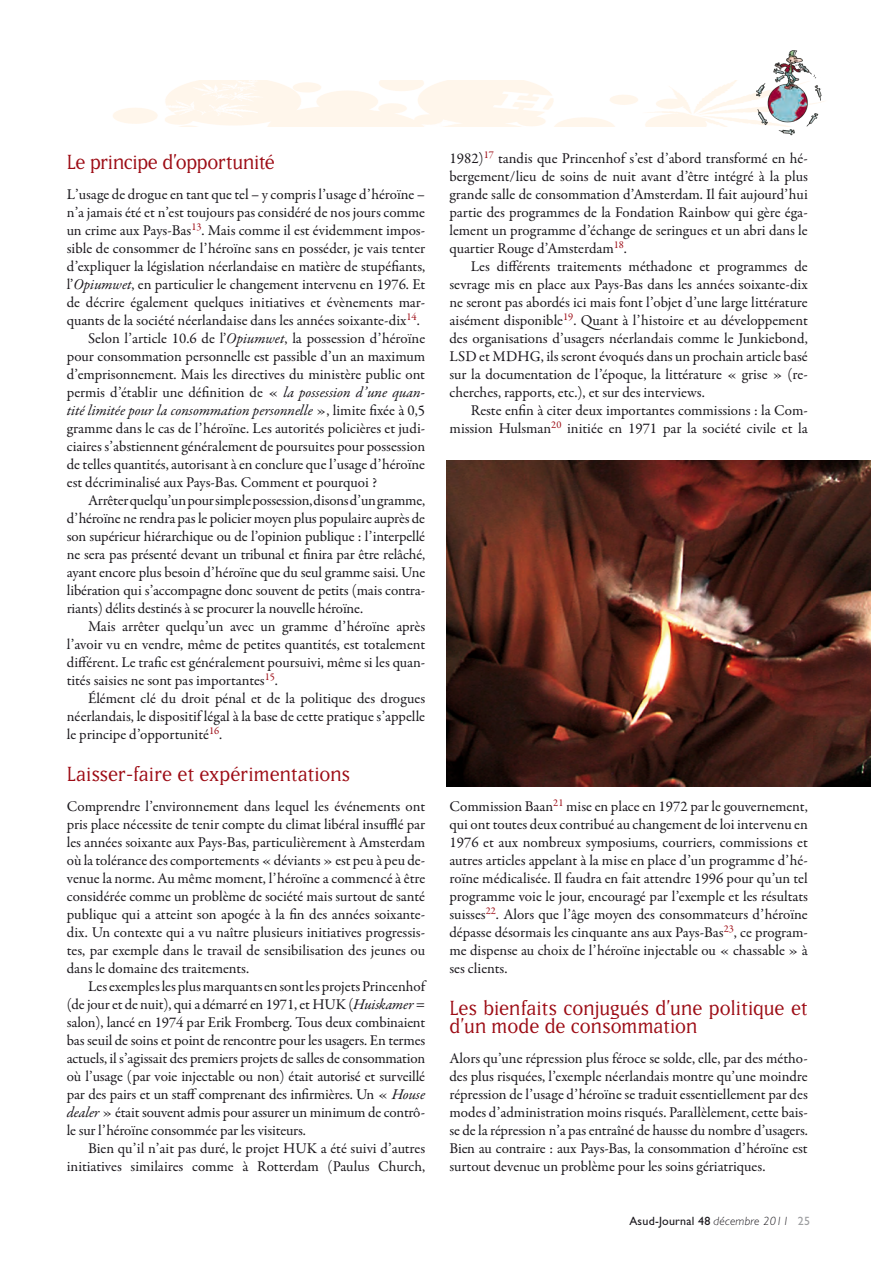
<style>
.page{position:relative;width:892px;height:1264px;background:#fff}
.page>*{position:absolute;margin:0;border:0;box-sizing:border-box;transform-origin:0 0}
.t1{font:24px/18px "Matrix";color:#9d0c15}
.t2{font:15px/18px "Garamond Premr Pro";letter-spacing:-.005em;color:#1a171c;text-align:justify}
.t3{font:italic 15px "Garamond Premr Pro";letter-spacing:-.005em;color:#1a171c}
.t4{font:12px "Gill Sans";letter-spacing:.02em;color:#1a171c}
.s1{font-style:italic}
.s2{font-style:normal}
.s3{font-weight:300;font-style:italic}
.s4{color:#9d9ea0}
</style>
<div class="page">
<img style="left:751px;top:50px;width:75px;height:86px">
<img style="left:447px;top:461px;width:424px;height:325px">
<h1 class="t1" style="left:67px;top:152px;width:210px">Le principe d’opportunité</h1>
<p class="t2" style="left:67px;top:185px;width:360px">L’usage de drogue en tant que tel – y compris l’usage d’héroïne –</p>
<p class="t2" style="left:67px;top:203px;width:360px">n’a jamais été et n’est toujours pas considéré de nos jours comme</p>
<p class="t2" style="left:67px;top:221px;width:360px">un crime aux Pays-Bas<sup>13</sup>. Mais comme il est évidemment impos-</p>
<p class="t2" style="left:67px;top:239px;width:360px">sible de consommer de l’héroïne sans en posséder, je vais tenter</p>
<p class="t2" style="left:67px;top:257px;width:360px">d’expliquer la législation néerlandaise en matière de stupéfiants,</p>
<p class="t2" style="left:67px;top:275px;width:360px">l’<span class="s1">Opiumwet</span>, en particulier le changement intervenu en 1976. Et</p>
<p class="t2" style="left:67px;top:293px;width:360px">de décrire également quelques initiatives et évènements mar-</p>
<p class="t2" style="left:67px;top:311px;width:355px">quants de la société néerlandaise dans les années soixante-dix<sup>14</sup>.</p>
<p class="t2" style="left:88px;top:329px;width:339px">Selon l’article 10.6 de l’<span class="s1">Opiumwet</span>, la possession d’héroïne</p>
<p class="t2" style="left:67px;top:347px;width:360px">pour consommation personnelle est passible d’un an maximum</p>
<p class="t2" style="left:67px;top:365px;width:360px">d’emprisonnement. Mais les directives du ministère public ont</p>
<p class="t2" style="left:67px;top:383px;width:360px">permis d’établir une définition de « <span class="s1">la possession d’une quan-</span></p>
<p class="t3" style="left:67px;top:401px;width:360px">tité limitée pour la consommation personnelle <span class="s2">», limite fixée à 0,5</span></p>
<p class="t2" style="left:67px;top:419px;width:360px">gramme dans le cas de l’héroïne. Les autorités policières et judi-</p>
<p class="t2" style="left:67px;top:437px;width:360px">ciaires s’abstiennent généralement de poursuites pour possession</p>
<p class="t2" style="left:67px;top:455px;width:360px">de telles quantités, autorisant à en conclure que l’usage d’héroïne</p>
<p class="t2" style="left:67px;top:473px;width:312px">est décriminalisé aux Pays-Bas. Comment et pourquoi ?</p>
<p class="t2" style="left:88px;top:491px;width:339px">Arrêter quelqu’un pour simple possession, disons d’un gramme,</p>
<p class="t2" style="left:67px;top:509px;width:360px">d’héroïne ne rendra pas le policier moyen plus populaire auprès de</p>
<p class="t2" style="left:67px;top:527px;width:360px">son supérieur hiérarchique ou de l’opinion publique : l’interpellé</p>
<p class="t2" style="left:67px;top:545px;width:360px">ne sera pas présenté devant un tribunal et finira par être relâché,</p>
<p class="t2" style="left:67px;top:563px;width:360px">ayant encore plus besoin d’héroïne que du seul gramme saisi. Une</p>
<p class="t2" style="left:67px;top:581px;width:360px">libération qui s’accompagne donc souvent de petits (mais contra-</p>
<p class="t2" style="left:67px;top:599px;width:298px">riants) délits destinés à se procurer la nouvelle héroïne.</p>
<p class="t2" style="left:88px;top:617px;width:339px">Mais arrêter quelqu’un avec un gramme d’héroïne après</p>
<p class="t2" style="left:67px;top:635px;width:360px">l’avoir vu en vendre, même de petites quantités, est totalement</p>
<p class="t2" style="left:67px;top:653px;width:360px">différent. Le trafic est généralement poursuivi, même si les quan-</p>
<p class="t2" style="left:67px;top:671px;width:213px">tités saisies ne sont pas importantes<sup>15</sup>.</p>
<p class="t2" style="left:88px;top:689px;width:339px">Élément clé du droit pénal et de la politique des drogues</p>
<p class="t2" style="left:67px;top:707px;width:360px">néerlandais, le dispositif légal à la base de cette pratique s’appelle</p>
<p class="t2" style="left:67px;top:725px;width:157px">le principe d’opportunité<sup>16</sup>.</p>
<h1 class="t1" style="left:67px;top:764px;width:285px">Laisser-faire et expérimentations</h1>
<p class="t2" style="left:67px;top:797px;width:360px">Comprendre l’environnement dans lequel les événements ont pris place nécessite de tenir compte du climat libéral insufflé par les années soixante aux Pays-Bas, particulièrement à Amsterdam où la tolérance des comportements «déviants» est peu à peu de&shy;venue la norme. Au même moment, l’héroïne a commencé à être considérée comme un problème de société mais surtout de santé publique qui a atteint son apogée à la fin des années soixante&shy;dix. Un contexte qui a vu naître plusieurs initiatives progressis&shy;tes, par exemple dans le travail de sensibilisation des jeunes ou dans le domaine des traitements.</p>
<p class="t2" style="left:67px;top:977px;width:360px;text-indent:21px">Les exemples les plus marquants en sont les projets Princenhof (de jour et de nuit), qui a démarré en 1971, et HUK (<span class="s1">Huiskamer</span> = salon), lancé en 1974 par Erik Fromberg. Tous deux combinaient bas seuil de soins et point de rencontre pour les usagers. En termes actuels, il s’agissait des premiers projets de salles de consommation où l’usage (par voie injectable ou non) était autorisé et surveillé par des pairs et un staff comprenant des infirmières. Un « <span class="s1">House dealer</span> » était souvent admis pour assurer un minimum de contrô&shy;le sur l’héroïne consommée par les visiteurs.</p>
<p class="t2" style="left:67px;top:1139px;width:360px;text-align:right">Bien qu’il n’ait pas duré, le projet HUK a été suivi d’autres initiatives similaires comme à Rotterdam (Paulus Church,</p>
<p class="t2" style="left:449px;top:149px;width:360px">1982)<sup>17</sup> tandis que Princenhof s’est d’abord transformé en hé&shy;bergement/lieu de soins de nuit avant d’être intégré à la plus grande salle de consommation d’Amsterdam. Il fait aujourd’hui partie des programmes de la Fondation Rainbow qui gère éga&shy;lement un programme d’échange de seringues et un abri dans le quartier Rouge d’Amsterdam<sup>18</sup>.</p>
<p class="t2" style="left:449px;top:257px;width:360px;text-indent:21px">Les différents traitements méthadone et programmes de sevrage mis en place aux Pays-Bas dans les années soixante-dix ne seront pas abordés ici mais font l’objet d’une large littérature aisément disponible<sup>19</sup>. Quant à l’histoire et au développement des organisations d’usagers néerlandais comme le Junkiebond, LSD et MDHG, ils seront évoqués dans un prochain article basé sur la documentation de l’époque, la littérature « grise » (re&shy;cherches, rapports, etc.), et sur des interviews.</p>
<p class="t2" style="left:449px;top:401px;width:360px;text-align:right">Reste enfin à citer deux importantes commissions : la Com&shy;mission Hulsman<sup>20</sup> initiée en 1971 par la société civile et la</p>
<p class="t2" style="left:449px;top:797px;width:360px">Commission Baan<sup>21</sup> mise en place en 1972 par le gouvernement, qui ont toutes deux contribué au changement de loi intervenu en 1976 et aux nombreux symposiums, courriers, commissions et autres articles appelant à la mise en place d’un programme d’hé&shy;roïne médicalisée. Il faudra en fait attendre 1996 pour qu’un tel programme voie le jour, encouragé par l’exemple et les résultats suisses<sup>22</sup>. Alors que l’âge moyen des consommateurs d’héroïne dépasse désormais les cinquante ans aux Pays-Bas<sup>23</sup>, ce program&shy;me dispense au choix de l’héroïne injectable ou « chassable » à ses clients.</p>
<h1 class="t1" style="left:449px;top:998px;width:360px">Les bienfaits conjugués d’une politique et d’un mode de consommation</h1>
<p class="t2" style="left:449px;top:1049px;width:360px">Alors qu’une répression plus féroce se solde, elle, par des métho&shy;des plus risquées, l’exemple néerlandais montre qu’une moindre répression de l’usage d’héroïne se traduit essentiellement par des modes d’administration moins risqués. Parallèlement, cette bais&shy;se de la répression n’a pas entraîné de hausse du nombre d’usagers.<br>Bien au contraire : aux Pays-Bas, la consommation d’héroïne est surtout devenue un problème pour les soins gériatriques.</p>
<p class="t4" style="left:629px;top:1214px;width:182px">Asud-Journal 48 <span class="s3">décembre 2011</span> <span class="s4">25</span></p>
</div>
